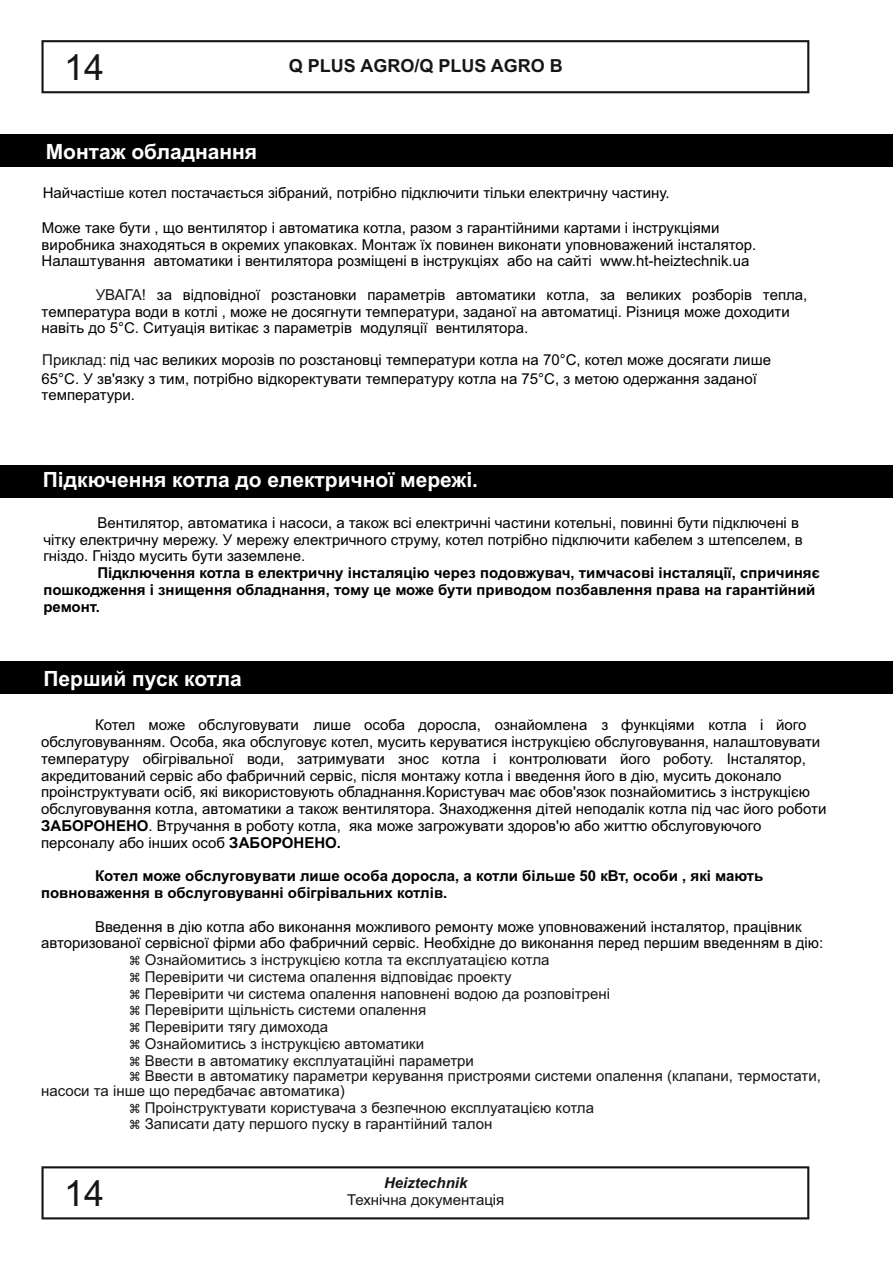
<style>
.page{position:relative;width:893px;height:1262px;background:#fff}
.page>*{position:absolute;margin:0;border:0;box-sizing:border-box;transform-origin:0 0}
.t1{font:36px "Arial";color:#151616}
.t2{font:700 21px "Arial";color:#fff}
.t3{font:700 18px "Arial";color:#151616}
.t4{font:15px/16.8px "Arial";color:#000}
.t5{font:15px/16.8px "Arial";color:#151616}
.t6{font:700 15px/16.8px "Arial";color:#000}
.t7{font:italic 700 15px "Arial";color:#151616}
.s1{color:#151616}
.s2{font-weight:700}
</style>
<div class="page">
<div style="left:0;top:135px;width:893px;height:32px;background:#000"></div>
<div style="left:0;top:465px;width:893px;height:33px;background:#000"></div>
<div style="left:0;top:661px;width:893px;height:33px;background:#000"></div>
<svg style="left:41px;top:40px;width:768px;height:53px"></svg>
<svg style="left:41px;top:1166px;width:768px;height:53px"></svg>
<h1 class="t1" style="left:64px;top:53px;width:42px">14</h1>
<p class="t3" style="left:289px;top:59px;width:275px">Q PLUS AGRO/Q PLUS AGRO B</p>
<h2 class="t2" style="left:46px;top:144px;width:213px">Монтаж обладнання</h2>
<p class="t4" style="left:43px;top:185px;width:628px">Найчастіше котел постачається зібраний, потрібно підключити тільки електричну частину.</p>
<p class="t4" style="left:42px;top:221px;width:716px">Може таке бути , що вентилятор і автоматика котла, разом з гарантійними картами і інструкціями виробника знаходяться в окремих упаковках. Монтаж їх повинен виконати уповноважений інсталятор.<br>Налаштування автоматики і вентилятора розміщені в інструкціях або на сайті www.ht-heiztechnik.ua</p>
<p class="t4" style="left:42px;top:287px;width:767px;text-indent:115px">за відповідної розстановки параметрів автоматики котла, за великих розборів тепла, температура води в котлі , може не досягнути температури, заданої на автоматиці. Різниця може доходити навіть до 5°С. Ситуація витікає з параметрів модуляції вентилятора.</p>
<p class="t4" style="left:42px;top:371px;width:717px">65°С. У зв'язку з тим, потрібно відкоректувати температуру котла на 75°С, з метою одержання заданої температури.</p>
<p class="t5" style="left:96px;top:287px;width:52px">УВАГА!</p>
<p class="t4" style="left:42px;top:353px;width:730px"><span class="s1">Приклад:</span> під час великих морозів по розстановці температури котла на 70°С, котел може досягати лише</p>
<h2 class="t2" style="left:43px;top:471px;width:437px">Підкючення котла до електричної мережі.</h2>
<p class="t4" style="left:43px;top:515px;width:760px;text-indent:54px">Вентилятор, автоматика і насоси, а також всі електричні частини котельні, повинні бути підключені в чітку електричну мережу. У мережу електричного струму, котел потрібно підключити кабелем з штепселем, в гніздо. Гніздо мусить бути заземлене.</p>
<p class="t6" style="left:43px;top:566px;width:778px;text-indent:54px">Підключення котла в електричну інсталяцію через подовжувач, тимчасові інсталяції, спричиняє пошкодження і знищення обладнання, тому це може бути приводом позбавлення права на гарантійний ремонт.</p>
<h2 class="t2" style="left:43px;top:670px;width:200px">Перший пуск котла</h2>
<p class="t4" style="left:41px;top:718px;width:786px;text-indent:54px">Котел може обслуговувати лише особа доросла, ознайомлена з функціями котла і його обслуговуванням. Особа, яка обслуговує котел, мусить керуватися інструкцією обслуговування, налаштовувати температуру обігрівальної води, затримувати знос котла і контролювати його роботу. Інсталятор, акредитований сервіс або фабричний сервіс, після монтажу котла і введення його в дію, мусить доконало проінструктувати осіб, які використовують обладнання.Користувач має обов'язок познайомитись з інструкцією обслуговування котла, автоматики а також вентилятора. Знаходження дітей неподалік котла під час його роботи <span class="s2">ЗАБОРОНЕНО</span>. Втручання в роботу котла, яка може загрожувати здоров'ю або життю обслуговуючого персоналу або інших особ <span class="s2">ЗАБОРОНЕНО.</span></p>
<p class="t6" style="left:41px;top:869px;width:723px;text-indent:54px">Котел може обслуговувати лише особа доросла, а котли більше 50 кВт, особи , які мають повноваження в обслуговуванні обігрівальних котлів.</p>
<p class="t4" style="left:41px;top:919px;width:783px;text-indent:54px">Введення в дію котла або виконання можливого ремонту може уповноважений інсталятор, працівник авторизованої сервісної фірми або фабричний сервіс. Необхідне до виконання перед першим введенням в дію:</p>
<p class="t5" style="left:145px;top:952px;width:467px">Ознайомитись з інструкцією котла та експлуатацією котла Перевірити чи система опалення відповідає проекту<br>Перевірити чи система опалення наповнені водою да розповітрені Перевірити щільність системи опалення<br>Перевірити тягу димохода<br>Ознайомитись з інструкцією автоматики<br>Ввести в автоматику експлуатаційні параметри</p>
<p class="t5" style="left:41px;top:1069px;width:781px;line-height:15.1px;text-indent:104px">Ввести в автоматику параметри керування пристроями системи опалення (клапани, термостати, насоси та інше що передбачає автоматика)</p>
<p class="t5" style="left:145px;top:1100px;width:451px">Проінструктувати користувача з безпечною експлуатацією котла<br>Записати дату першого пуску в гарантійний талон</p>
<h1 class="t1" style="left:64px;top:1179px;width:42px">14</h1>
<p class="t7" style="left:384px;top:1177px;width:85px">Heiztechnik</p>
<p class="t5" style="left:347px;top:1192px;width:159px">Технічна документація</p>
</div>
